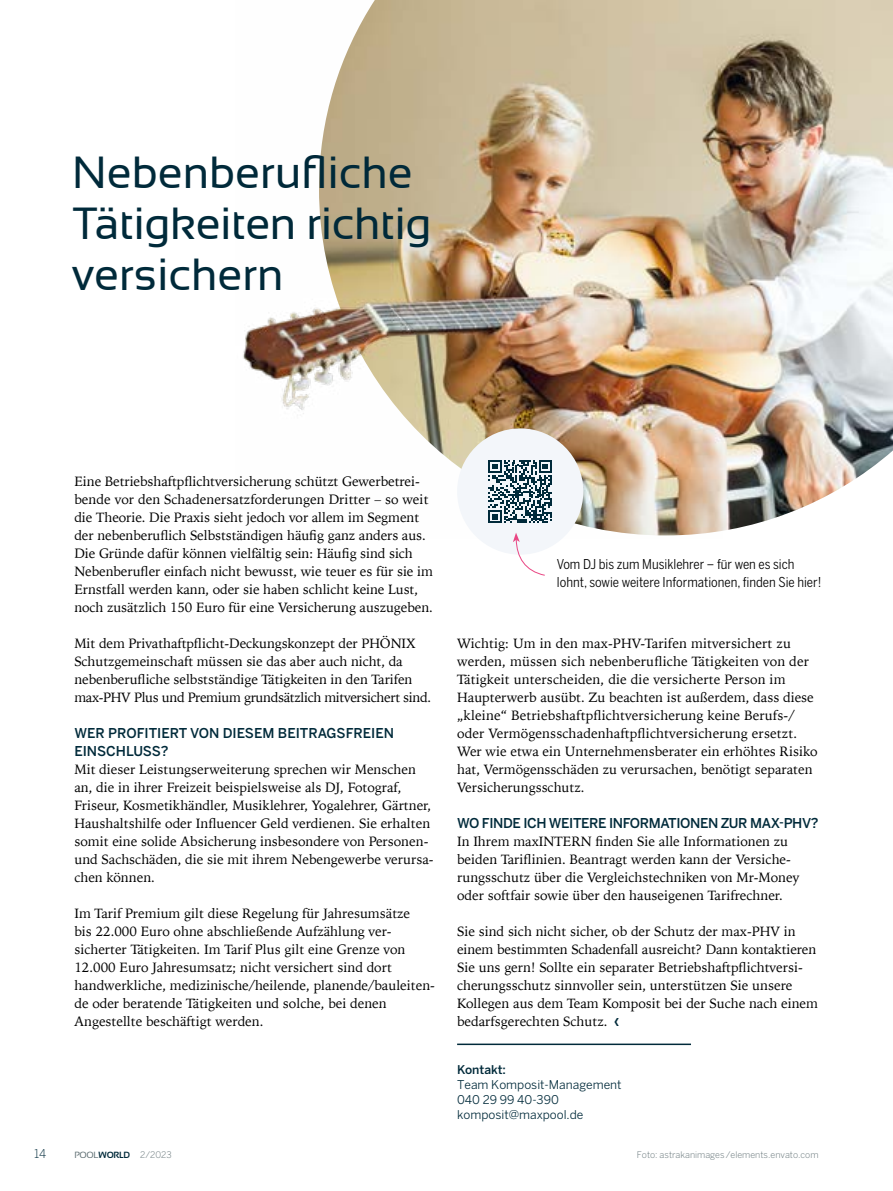
<style>
.page{position:relative;width:893px;height:1191px;background:#fff}
.page>*{position:absolute;margin:0;border:0;box-sizing:border-box;transform-origin:0 0}
.Headline_1-seitig{font:45px/51px "Sansation";color:#002a3a}
.Copy{font:13.5px/18px "Iowan Old Style";color:#000}
.Zwischentitel{font:500 13.5px/18px "Benton Sans";letter-spacing:-.015em;color:#002a3a}
.Grafik_Text{font:13.5px/18px "Benton Sans Condensed";color:#000}
.Bildunterschrift{font:12px "Benton Sans";color:#002a3a}
.Bildunterschrift-2{font:500 12px "Benton Sans";color:#002a3a}
.t1{font:300 12px "Benton Sans";color:#002a3a}
.Copyright_Bilder{font:300 9px "Benton Sans";color:#5e6e72}
.s1{font-family:"Benton Sans";font-weight:500;font-size:15px;color:#002a3a}
.s2{font-family:"Sansation";font-weight:400}
.s3{font-family:"Sansation";font-weight:700;color:#002a3a}
</style>
<div class="page">
<img style="left:723px;top:0;width:169px;height:531px">
<img style="left:243px;top:0;width:480px;height:536px">
<div style="left:457px;top:428px;width:126px;height:126px;background:#f3f6fa;border-radius:50%"></div>
<svg style="left:488px;top:460px;width:64px;height:63px"></svg>
<svg style="left:513px;top:533px;width:32px;height:43px"></svg>
<hr style="left:457px;top:1043px;width:234px;height:2px;background:#002a3a">
<p class="Headline_1-seitig" style="left:72px;top:147px;width:361px">Nebenberufliche<br>Tätigkeiten richtig versichern</p>
<p class="Copy" style="left:74px;top:471px;width:360px">Eine Betriebshaftpflichtversicherung schützt Gewerbetrei&shy;bende vor den Schadenersatzforderungen Dritter – so weit die Theorie. Die Praxis sieht jedoch vor allem im Segment der nebenberuflich Selbstständigen häufig ganz anders aus.<br>Die Gründe dafür können vielfältig sein: Häufig sind sich Nebenberufler einfach nicht bewusst, wie teuer es für sie im Ernstfall werden kann, oder sie haben schlicht keine Lust, noch zusätzlich 150 Euro für eine Versicherung auszugeben.</p>
<p class="Copy" style="left:74px;top:633px;width:358px">Mit dem Privathaftpflicht-Deckungskonzept der PHÖNIX Schutzgemeinschaft müssen sie das aber auch nicht, da nebenberufliche selbstständige Tätigkeiten in den Tarifen max-PHV Plus und Premium grundsätzlich mitversichert sind.</p>
<p class="Zwischentitel" style="left:74px;top:724px;width:321px">WER PROFITIERT VON DIESEM BEITRAGSFREIEN<br>EINSCHLUSS?</p>
<p class="Copy" style="left:74px;top:759px;width:361px">Mit dieser Leistungserweiterung sprechen wir Menschen an, die in ihrer Freizeit beispielsweise als DJ, Fotograf, Friseur, Kosmetikhändler, Musiklehrer, Yogalehrer, Gärtner, Haushaltshilfe oder Influencer Geld verdienen. Sie erhalten somit eine solide Absicherung insbesondere von Personen&shy;und Sachschäden, die sie mit ihrem Nebengewerbe verursa&shy;chen können.</p>
<p class="Copy" style="left:74px;top:903px;width:362px">Im Tarif Premium gilt diese Regelung für Jahresumsätze<br>bis 22.000 Euro ohne abschließende Aufzählung ver&shy;sicherter Tätigkeiten. Im Tarif Plus gilt eine Grenze von 12.000 Euro Jahresumsatz; nicht versichert sind dort handwerkliche, medizinische/heilende, planende/bauleiten&shy;de oder beratende Tätigkeiten und solche, bei denen Angestellte beschäftigt werden.</p>
<p class="Grafik_Text" style="left:557px;top:555px;width:266px">Vom DJ bis zum Musiklehrer – für wen es sich lohnt, sowie weitere Informationen, finden Sie hier!</p>
<p class="Copy" style="left:457px;top:633px;width:362px">Wichtig: Um in den max-PHV-Tarifen mitversichert zu werden, müssen sich nebenberufliche Tätigkeiten von der Tätigkeit unterscheiden, die die versicherte Person im Haupterwerb ausübt. Zu beachten ist außerdem, dass diese „kleine“ Betriebshaftpflichtversicherung keine Berufs-/ oder Vermögensschadenhaftpflichtversicherung ersetzt.<br>Wer wie etwa ein Unternehmensberater ein erhöhtes Risiko hat, Vermögensschäden zu verursachen, benötigt separaten Versicherungsschutz.</p>
<p class="Zwischentitel" style="left:457px;top:814px;width:363px">WO FINDE ICH WEITERE INFORMATIONEN ZUR MAX-PHV?</p>
<p class="Copy" style="left:457px;top:831px;width:344px">In Ihrem maxINTERN finden Sie alle Informationen zu beiden Tariflinien. Beantragt werden kann der Versiche&shy;rungsschutz über die Vergleichstechniken von Mr-Money oder softfair sowie über den hauseigenen Tarifrechner.</p>
<p class="Copy" style="left:457px;top:921px;width:362px">Sie sind sich nicht sicher, ob der Schutz der max-PHV in einem bestimmten Schadenfall ausreicht? Dann kontaktieren Sie uns gern! Sollte ein separater Betriebshaftpflichtversi&shy;cherungsschutz sinnvoller sein, unterstützen Sie unsere Kollegen aus dem Team Komposit bei der Suche nach einem bedarfsgerechten Schutz. <span class="s1">‹</span></p>
<p class="Bildunterschrift-2" style="left:457px;top:1062px;width:50px">Kontakt:</p>
<p class="Bildunterschrift" style="left:457px;top:1077px;width:166px">Team Komposit-Management</p>
<p class="Bildunterschrift" style="left:457px;top:1092px;width:103px">040 29 99 40-390</p>
<p class="Bildunterschrift" style="left:457px;top:1107px;width:128px">komposit@maxpool.de</p>
<p class="t1" style="left:34px;top:1146px;width:14px">14</p>
<p class="Copyright_Bilder" style="left:74px;top:1149px;width:99px"><span class="s2">POOL</span><span class="s3">WORLD</span> 2/2023</p>
<p class="Copyright_Bilder" style="left:637px;top:1149px;width:183px">Foto: astrakanimages/elements.envato.com</p>
</div>
